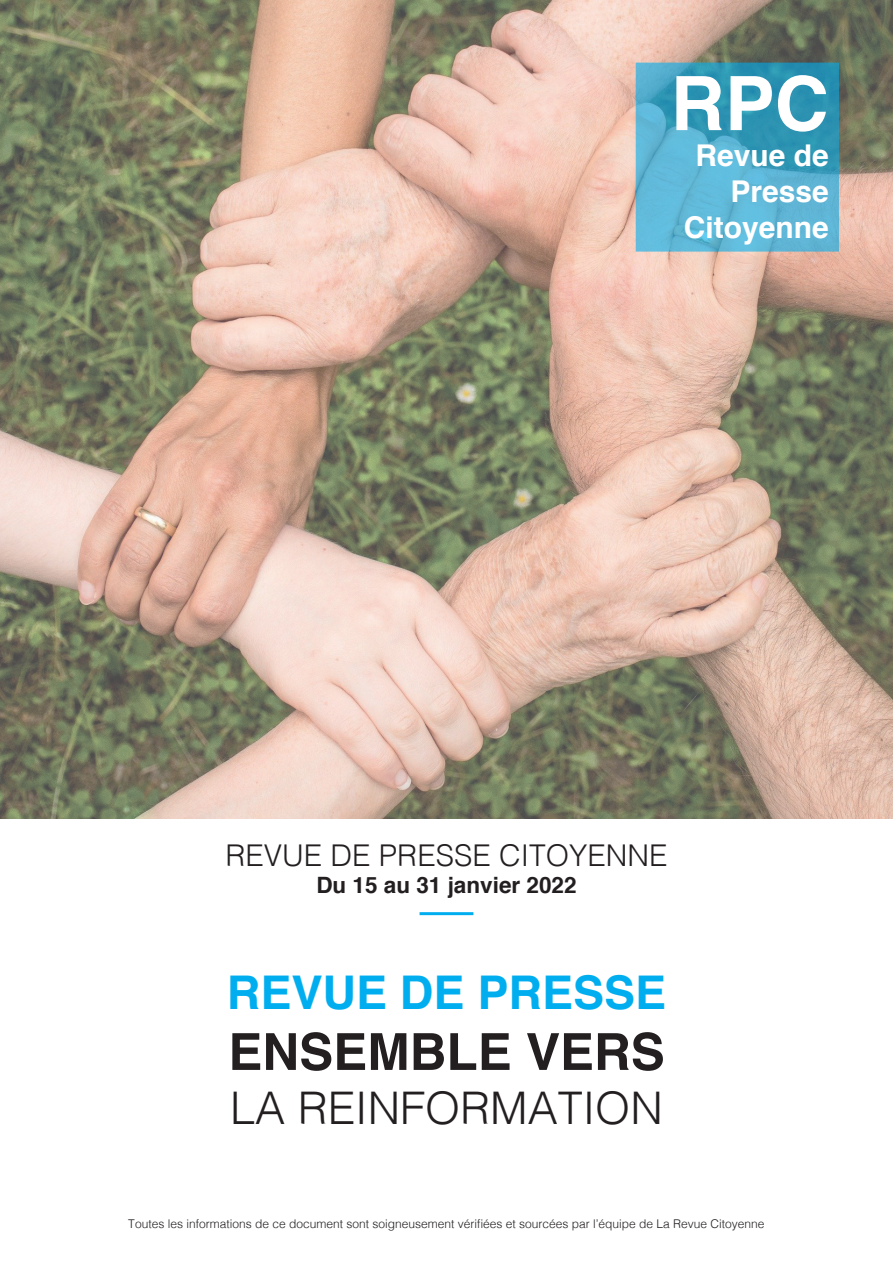
<style>
.page{position:relative;width:893px;height:1263px;background:#fff}
.page>*{position:absolute;margin:0;border:0;box-sizing:border-box;transform-origin:0 0}
.t1{font:700 75px "Helvetica";color:#fff}
.t2{font:700 51px "Helvetica";color:#231f20}
.t3{font:700 46.5px "Helvetica";color:#00aeef}
.t4{font:300 45px "Helvetica";color:#231f20}
.t5{font:300 30px "Helvetica";color:#231f20}
.t6{font:700 30px/36px "Helvetica";color:#fff;text-align:right}
.t7{font:700 22.5px "Helvetica";color:#231f20}
.t8{font:300 12px "Helvetica";color:#231f20}
</style>
<div class="page">
<img style="left:0;top:0;width:893px;height:819px">
<hr style="left:420px;top:912px;width:53px;height:3px;background:#00aeef">
<svg style="left:636px;top:63px;width:203px;height:189px;background:#4aa8c8"></svg>
<h1 class="t1" style="left:670px;top:43px;width:160px">RPC</h1>
<h3 class="t6" style="left:684px;top:138px;width:147px">Revue de<br>Presse<br>Citoyenne</h3>
<h3 class="t5" style="left:226px;top:830px;width:443px">REVUE DE PRESSE CITOYENNE</h3>
<h3 class="t7" style="left:316px;top:867px;width:262px">Du 15 au 31 janvier 2022</h3>
<h3 class="t3" style="left:227px;top:955px;width:441px">REVUE DE PRESSE</h3>
<h2 class="t2" style="left:228px;top:1011px;width:438px">ENSEMBLE VERS</h2>
<h3 class="t4" style="left:230px;top:1070px;width:434px">LA REINFORMATION</h3>
<p class="t8" style="left:128px;top:1213px;width:638px">Toutes les informations de ce document sont soigneusement vérifiées et sourcées par l’équipe de La Revue Citoyenne</p>
</div>
